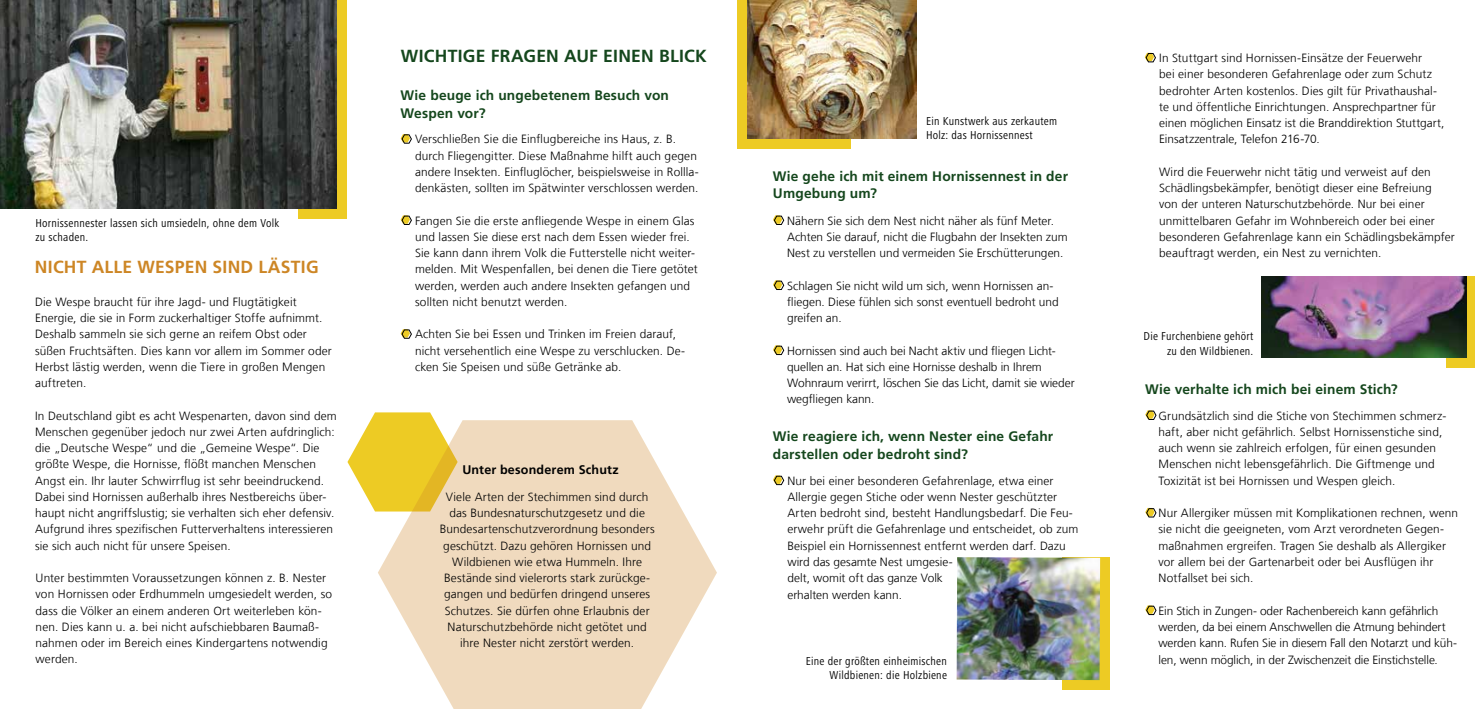
<style>
.page{position:relative;width:1475px;height:709px;background:#fff}
.page>*{position:absolute;margin:0;border:0;box-sizing:border-box;transform-origin:0 0}
.t1{font:700 17.5px "Frutiger LT Com";letter-spacing:.015em;color:#15471d}
.t2{font:700 17.5px "Frutiger LT Com";letter-spacing:.01em;color:#cd8625}
.t3{font:700 13.75px/17.5px "Frutiger LT Com";letter-spacing:.01em;color:#15471d}
.t4{font:700 12.5px "Frutiger LT Com";letter-spacing:.015em;color:#000}
.t5{font:300 11.88px/16.2px "Frutiger LT Com";letter-spacing:.01em;color:#000}
.t6{font:300 11.88px/16.2px "Frutiger LT Com";letter-spacing:-.01em;color:#000}
.t7{font:condensed 11.88px/14.2px "Frutiger Next Pro";letter-spacing:.02em;color:#000;text-align:right}
</style>
<div class="page">
<svg style="left:347px;top:412px;width:88px;height:99px"></svg>
<svg style="left:378px;top:420px;width:339px;height:289px;fill:#f0dabe"></svg>
<div style="left:737px;top:0;width:113px;height:149px;background:#edcb24"></div>
<svg style="left:400px;top:134px;width:11px;height:9px"></svg>
<svg style="left:400px;top:215px;width:11px;height:10px"></svg>
<svg style="left:400px;top:329px;width:11px;height:9px"></svg>
<svg style="left:1145px;top:410px;width:11px;height:10px"></svg>
<svg style="left:1145px;top:508px;width:11px;height:9px"></svg>
<svg style="left:1145px;top:605px;width:11px;height:10px"></svg>
<div style="left:299px;top:0;width:48px;height:218px;background:#edcb24"></div>
<img style="left:0;top:0;width:337px;height:208px">
<div style="left:1062px;top:558px;width:47px;height:132px;background:#edcb24"></div>
<img style="left:747px;top:0;width:169px;height:139px">
<svg style="left:1144px;top:53px;width:11px;height:9px"></svg>
<svg style="left:773px;top:215px;width:10px;height:10px"></svg>
<svg style="left:773px;top:280px;width:10px;height:10px"></svg>
<svg style="left:773px;top:345px;width:10px;height:10px"></svg>
<svg style="left:773px;top:475px;width:10px;height:10px"></svg>
<img style="left:956px;top:557px;width:143px;height:123px">
<svg style="left:1446px;top:276px;width:28px;height:91px"></svg>
<img style="left:1261px;top:276px;width:204px;height:81px">
<p class="t7" style="left:35px;top:215px;width:245px;text-align:left">Hornissennester lassen sich umsiedeln, ohne dem Volk zu schaden.</p>
<h1 class="t2" style="left:35px;top:256px;width:285px">NICHT ALLE WESPEN SIND LÄSTIG</h1>
<p class="t5" style="left:35px;top:294px;width:298px">Die Wespe braucht für ihre Jagd- und Flugtätigkeit Energie, die sie in Form zuckerhaltiger Stoffe aufnimmt.<br>Deshalb sammeln sie sich gerne an reifem Obst oder süßen Fruchtsäften. Dies kann vor allem im Sommer oder Herbst lästig werden, wenn die Tiere in großen Mengen auftreten.</p>
<p class="t5" style="left:35px;top:407px;width:303px">In Deutschland gibt es acht Wespenarten, davon sind dem Menschen gegenüber jedoch nur zwei Arten aufdringlich: die „Deutsche Wespe“ und die „Gemeine Wespe“. Die größte Wespe, die Hornisse, flößt manchen Menschen Angst ein. Ihr lauter Schwirrflug ist sehr beeindruckend.<br>Dabei sind Hornissen außerhalb ihres Nestbereichs über&shy;haupt nicht angriffslustig; sie verhalten sich eher defensiv.<br>Aufgrund ihres spezifischen Futterverhaltens interessieren sie sich auch nicht für unsere Speisen.</p>
<p class="t5" style="left:36px;top:570px;width:298px">Unter bestimmten Voraussetzungen können z. B. Nester von Hornissen oder Erdhummeln umgesiedelt werden, so dass die Völker an einem anderen Ort weiterleben kön&shy;nen. Dies kann u. a. bei nicht aufschiebbaren Baumaß&shy;nahmen oder im Bereich eines Kindergartens notwendig werden.</p>
<h1 class="t1" style="left:401px;top:46px;width:307px">WICHTIGE FRAGEN AUF EINEN BLICK</h1>
<p class="t3" style="left:400px;top:87px;width:270px">Wie beuge ich ungebetenem Besuch von<br>Wespen vor?</p>
<p class="t5" style="left:415px;top:131px;width:285px">Verschließen Sie die Einflugbereiche ins Haus, z. B. durch Fliegengitter. Diese Maßnahme hilft auch gegen andere Insekten. Einfluglöcher, beispielsweise in Rollla&shy;denkästen, sollten im Spätwinter verschlossen werden.</p>
<p class="t5" style="left:415px;top:212px;width:284px">Fangen Sie die erste anfliegende Wespe in einem Glas und lassen Sie diese erst nach dem Essen wieder frei.<br>Sie kann dann ihrem Volk die Futterstelle nicht weiter&shy;melden. Mit Wespenfallen, bei denen die Tiere getötet werden, werden auch andere Insekten gefangen und sollten nicht benutzt werden.</p>
<p class="t5" style="left:415px;top:326px;width:271px">Achten Sie bei Essen und Trinken im Freien darauf, nicht versehentlich eine Wespe zu verschlucken. De&shy;cken Sie Speisen und süße Getränke ab.</p>
<p class="t4" style="left:462px;top:462px;width:158px">Unter besonderem Schutz</p>
<p class="t5" style="left:439px;top:489px;width:216px;text-align:center">Viele Arten der Stechimmen sind durch das Bundesnaturschutzgesetz und die Bundesartenschutzverordnung besonders geschützt. Dazu gehören Hornissen und Wildbienen wie etwa Hummeln. Ihre Bestände sind vielerorts stark zurückge&shy;gangen und bedürfen dringend unseres Schutzes. Sie dürfen ohne Erlaubnis der Naturschutzbehörde nicht getötet und ihre Nester nicht zerstört werden.</p>
<p class="t7" style="left:925px;top:114px;width:132px;text-align:left">Ein Kunstwerk aus zerkautem<br>Holz: das Hornissennest</p>
<p class="t3" style="left:772px;top:167px;width:296px">Wie gehe ich mit einem Hornissennest in der<br>Umgebung um?</p>
<p class="t5" style="left:787px;top:212px;width:282px">Nähern Sie sich dem Nest nicht näher als fünf Meter.<br>Achten Sie darauf, nicht die Flugbahn der Insekten zum<br>Nest zu verstellen und vermeiden Sie Erschütterungen.</p>
<p class="t5" style="left:787px;top:277px;width:273px">Schlagen Sie nicht wild um sich, wenn Hornissen an&shy;fliegen. Diese fühlen sich sonst eventuell bedroht und greifen an.</p>
<p class="t5" style="left:787px;top:342px;width:289px">Hornissen sind auch bei Nacht aktiv und fliegen Licht&shy;quellen an. Hat sich eine Hornisse deshalb in Ihrem Wohnraum verirrt, löschen Sie das Licht, damit sie wieder wegfliegen kann.</p>
<p class="t3" style="left:772px;top:427px;width:282px">Wie reagiere ich, wenn Nester eine Gefahr darstellen oder bedroht sind?</p>
<p class="t5" style="left:787px;top:472px;width:292px">Nur bei einer besonderen Gefahrenlage, etwa einer Allergie gegen Stiche oder wenn Nester geschützter Arten bedroht sind, besteht Handlungsbedarf. Die Feu&shy;erwehr prüft die Gefahrenlage und entscheidet, ob zum Beispiel ein Hornissennest entfernt werden darf. Dazu wird das gesamte Nest umgesie-<br>delt, womit oft das ganze Volk<br>erhalten werden kann.</p>
<p class="t7" style="left:805px;top:654px;width:143px">Eine der größten einheimischen<br>Wildbienen: die Holzbiene</p>
<p class="t5" style="left:1158px;top:50px;width:287px">In Stuttgart sind Hornissen-Einsätze der Feuerwehr<br>bei einer besonderen Gefahrenlage oder zum Schutz bedrohter Arten kostenlos. Dies gilt für Privathaushal&shy;te und öffentliche Einrichtungen. Ansprechpartner für einen möglichen Einsatz ist die Branddirektion Stuttgart, Einsatzzentrale, Telefon 216-70.</p>
<p class="t5" style="left:1158px;top:164px;width:297px">Wird die Feuerwehr nicht tätig und verweist auf den Schädlingsbekämpfer, benötigt dieser eine Befreiung<br>von der unteren Naturschutzbehörde. Nur bei einer unmittelbaren Gefahr im Wohnbereich oder bei einer besonderen Gefahrenlage kann ein Schädlingsbekämpfer beauftragt werden, ein Nest zu vernichten.</p>
<p class="t7" style="left:1143px;top:329px;width:111px">Die Furchenbiene gehört zu den Wildbienen.</p>
<p class="t3" style="left:1144px;top:380px;width:254px">Wie verhalte ich mich bei einem Stich?</p>
<p class="t5" style="left:1158px;top:407px;width:289px">Grundsätzlich sind die Stiche von Stechimmen schmerz&shy;haft, aber nicht gefährlich. Selbst Hornissenstiche sind, auch wenn sie zahlreich erfolgen, für einen gesunden Menschen nicht lebensgefährlich. Die Giftmenge und Toxizität ist bei Hornissen und Wespen gleich.</p>
<p class="t5" style="left:1158px;top:505px;width:301px">Nur Allergiker müssen mit Komplikationen rechnen, wenn sie nicht die geeigneten, vom Arzt verordneten Gegen&shy;maßnahmen ergreifen. Tragen Sie deshalb als Allergiker vor allem bei der Gartenarbeit oder bei Ausflügen ihr Notfallset bei sich.</p>
<p class="t6" style="left:1158px;top:602px;width:300px">Ein Stich in Zungen- oder Rachenbereich kann gefährlich werden, da bei einem Anschwellen die Atmung behindert werden kann. Rufen Sie in diesem Fall den Notarzt und küh&shy;len, wenn möglich, in der Zwischenzeit die Einstichstelle.</p>
</div>
